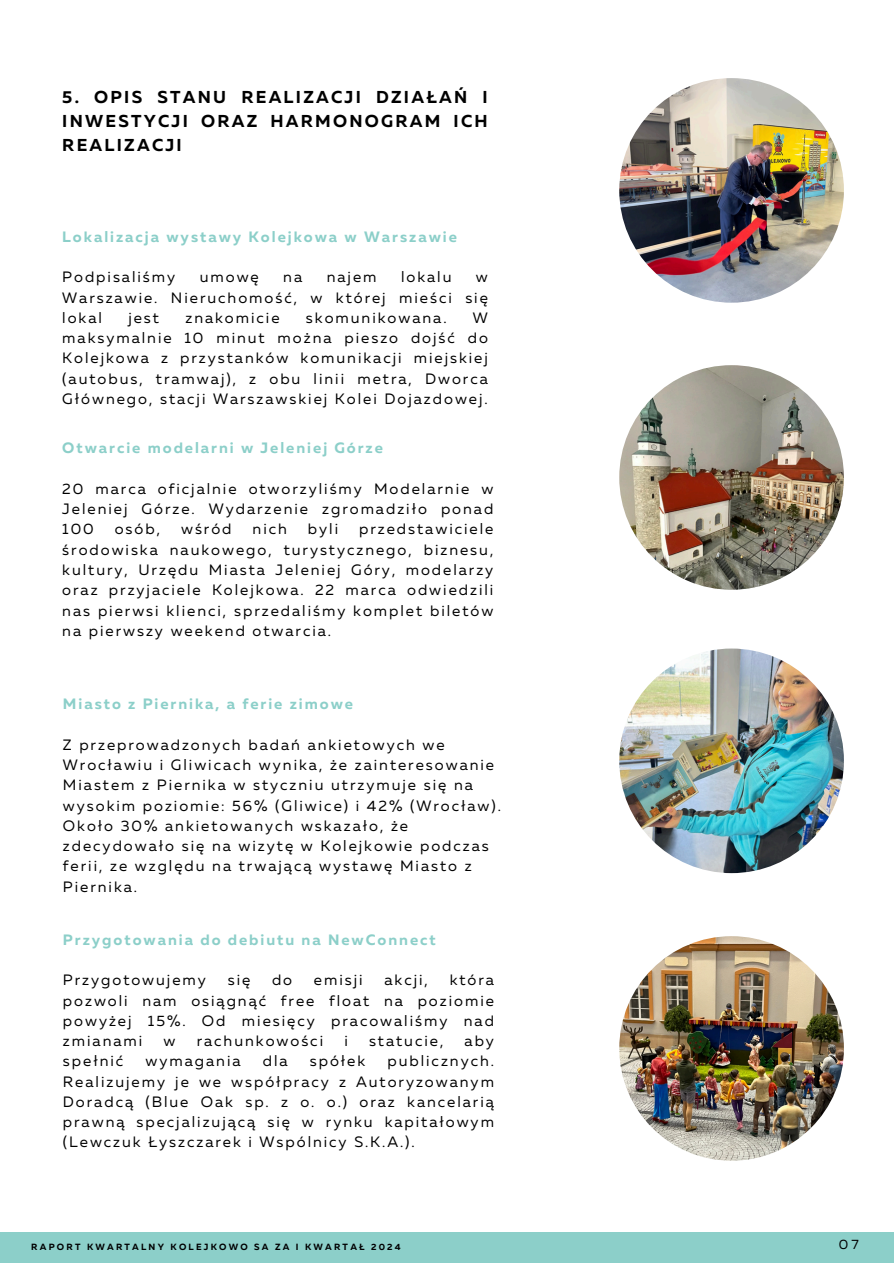
<style>
.page{position:relative;width:894px;height:1264px;background:#fff}
.page>*{position:absolute;margin:0;border:0;box-sizing:border-box;transform-origin:0 0}
.t1{font:700 17.25px/23.7px "Muller";letter-spacing:.13em;color:#000;text-align:justify}
.t2{font:15px/20.2px "Muller";letter-spacing:.13em;color:#000;text-align:justify}
.t3{font:700 15px "Muller";letter-spacing:.13em;color:#8ccfc9}
.t4{font:13.5px "Muller";color:#000001}
.t5{font:700 9px "Muller";letter-spacing:.245em;color:#000001}
</style>
<div class="page">
<img style="left:619px;top:78px;width:224px;height:225px;border-radius:50%">
<img style="left:619px;top:365px;width:224px;height:224px;border-radius:50%">
<img style="left:619px;top:648px;width:224px;height:225px;border-radius:50%">
<img style="left:619px;top:936px;width:224px;height:224px;border-radius:50%">
<div style="left:0;top:1232px;width:893px;height:30px;background:#8ccfc9"></div>
<h2 class="t1" style="left:62px;top:87px;width:427px">5. OPIS STANU REALIZACJI DZIAŁAŃ I INWESTYCJI ORAZ HARMONOGRAM ICH REALIZACJI</h2>
<h3 class="t3" style="left:62px;top:230px;width:396px">Lokalizacja wystawy Kolejkowa w Warszawie</h3>
<h2 class="t2" style="left:62px;top:268px;width:114px">Podpisaliśmy</h2>
<h2 class="t2" style="left:200px;top:268px;width:61px">umowę</h2>
<h2 class="t2" style="left:283px;top:268px;width:20px">na</h2>
<h2 class="t2" style="left:326px;top:268px;width:51px">najem</h2>
<h2 class="t2" style="left:401px;top:268px;width:52px">lokalu</h2>
<h2 class="t2" style="left:62px;top:268px;width:427px;text-indent:413px">w Warszawie. Nieruchomość, w której mieści się lokal</h2>
<h2 class="t2" style="left:62px;top:309px;width:427px;text-indent:410px">W maksymalnie 10 minut można pieszo dojść do Kolejkowa z przystanków komunikacji miejskiej (autobus, tramwaj), z obu linii metra, Dworca Głównego, stacji Warszawskiej Kolei Dojazdowej.</h2>
<h2 class="t2" style="left:128px;top:309px;width:32px">jest</h2>
<h2 class="t2" style="left:185px;top:309px;width:96px">znakomicie</h2>
<h2 class="t2" style="left:306px;top:309px;width:142px">skomunikowana.</h2>
<p class="t3" style="left:62px;top:442px;width:322px">Otwarcie modelarni w Jeleniej Górze</p>
<p class="t2" style="left:62px;top:480px;width:432px">20 marca oficjalnie otworzyliśmy Modelarnie w Jeleniej Górze. Wydarzenie zgromadziło ponad 100</p>
<p class="t2" style="left:62px;top:520px;width:432px;text-indent:297px">przedstawiciele środowiska naukowego, turystycznego, biznesu, kultury, Urzędu Miasta Jeleniej Góry, modelarzy oraz przyjaciele Kolejkowa. 22 marca odwiedzili nas pierwsi klienci, sprzedaliśmy komplet biletów na pierwszy weekend otwarcia.</p>
<p class="t2" style="left:115px;top:520px;width:47px">osób,</p>
<p class="t2" style="left:181px;top:520px;width:52px">wśród</p>
<p class="t2" style="left:252px;top:520px;width:36px">nich</p>
<p class="t2" style="left:308px;top:520px;width:32px">byli</p>
<p class="t3" style="left:63px;top:697px;width:291px">Miasto z Piernika, a ferie zimowe</p>
<p class="t2" style="left:63px;top:735px;width:439px;text-align:left">Z przeprowadzonych badań ankietowych we Wrocławiu i Gliwicach wynika, że zainteresowanie Miastem z Piernika w styczniu utrzymuje się na wysokim poziomie: 56% (Gliwice) i 42% (Wrocław).<br>Około 30% ankietowanych wskazało, że zdecydowało się na wizytę w Kolejkowie podczas ferii, ze względu na trwającą wystawę Miasto z Piernika.</p>
<h3 class="t3" style="left:63px;top:933px;width:374px">Przygotowania do debiutu na NewConnect</h3>
<h2 class="t2" style="left:63px;top:971px;width:144px">Przygotowujemy</h2>
<h2 class="t2" style="left:228px;top:971px;width:24px">się</h2>
<h2 class="t2" style="left:272px;top:971px;width:22px">do</h2>
<h2 class="t2" style="left:314px;top:971px;width:50px">emisji</h2>
<h2 class="t2" style="left:384px;top:971px;width:45px">akcji,</h2>
<h2 class="t2" style="left:63px;top:971px;width:432px;text-indent:386px">która pozwoli nam osiągnąć free float na poziomie powyżej 15%. Od miesięcy pracowaliśmy nad zmianami</h2>
<h2 class="t2" style="left:163px;top:1032px;width:13px">w</h2>
<h2 class="t2" style="left:197px;top:1032px;width:128px">rachunkowości</h2>
<h2 class="t2" style="left:344px;top:1032px;width:5px">i</h2>
<h2 class="t2" style="left:369px;top:1032px;width:76px">statucie,</h2>
<h2 class="t2" style="left:464px;top:1032px;width:31px">aby</h2>
<h2 class="t2" style="left:63px;top:1052px;width:432px;text-indent:324px">publicznych.<br>Realizujemy je we współpracy z Autoryzowanym Doradcą (Blue Oak sp. z o. o.) oraz kancelarią prawną specjalizującą się w rynku kapitałowym (Lewczuk Łyszczarek i Wspólnicy S.K.A.).</h2>
<h2 class="t2" style="left:63px;top:1052px;width:62px">spełnić</h2>
<h2 class="t2" style="left:145px;top:1052px;width:97px">wymagania</h2>
<h2 class="t2" style="left:263px;top:1052px;width:26px">dla</h2>
<h2 class="t2" style="left:310px;top:1052px;width:57px">spółek</h2>
<p class="t5" style="left:31px;top:1242px;width:371px">RAPORT KWARTALNY KOLEJKOWO SA ZA I KWARTAŁ 2024</p>
<p class="t4" style="left:838px;top:1238px;width:22px">07</p>
</div>
